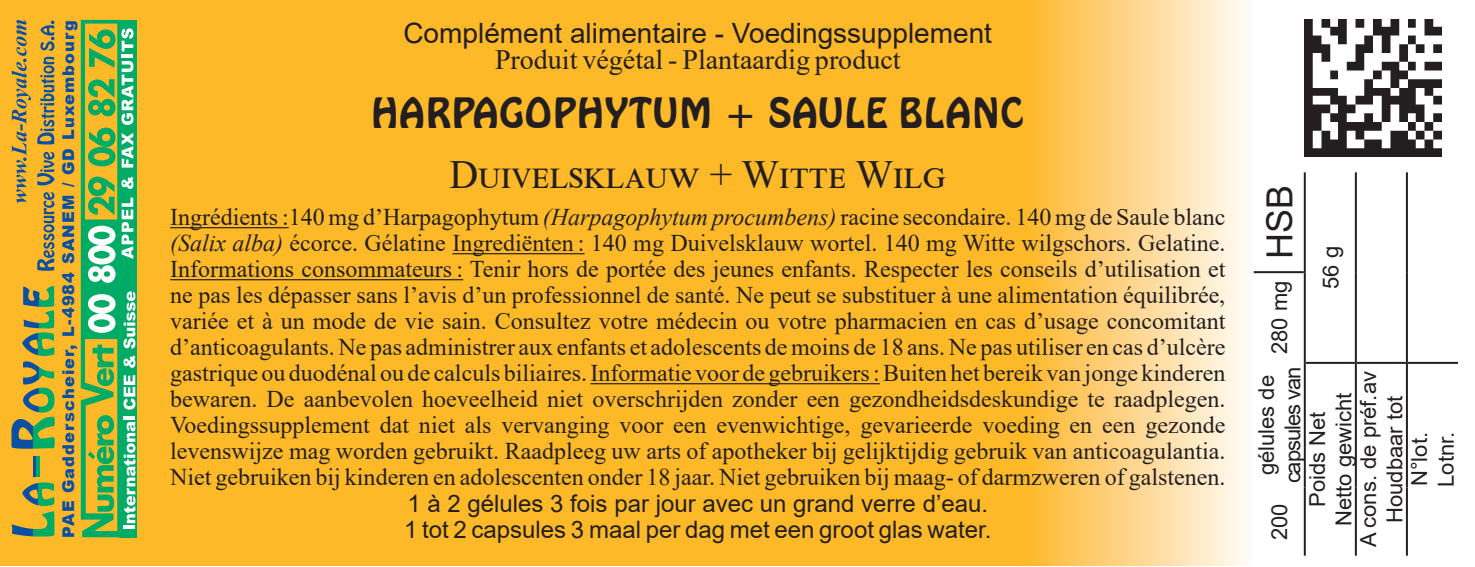
<style>
.page{position:relative;width:1475px;height:567px;background:#fff}
.page>*{position:absolute;margin:0;border:0;box-sizing:border-box;transform-origin:0 0}
.Nom_Produit{font:40px "Hobo BT";color:#231f20}
.Nom_Produit-2{font:40px "Times New Roman";letter-spacing:.005em;color:#231f20}
.Code_Produit{font:36px "Arial";color:#231f20}
.Complément_alimentai{font:28px "Arial";color:#231f20}
.Ingédients{font:28px "Times New Roman";color:#231f20}
.t1{font:24px/26px "Times New Roman";color:#231f20;text-align:justify}
.Ingédients-2{font:24px "Arial";color:#231f20}
.Conso_Jour{font:24px "Arial";color:#231f20}
.DLC{font:22px "Arial";color:#231f20}
.Poids_Net{font:22px/26.4px "Arial";color:#231f20;text-align:center}
.Nb_gélules{font:22px "Arial";color:#231f20}
.Nb_gélules-2{font:22px "Arial";letter-spacing:-.05em;color:#231f20}
.t2{font:900 16px "Arial";letter-spacing:.07em;color:#0a4fa2}
.s1{font-style:italic}
</style>
<div class="page">
<div style="left:0;top:0;width:1474px;height:565px;background:#fdb928"></div>
<div style="left:1138px;top:0;width:336px;height:565px;background:#fff"></div>
<div style="left:1024px;top:0;width:229px;height:565px;background:linear-gradient(to right,#feb72d,#fefbf9)"></div>
<svg style="left:12px;top:110px;width:15px;height:93px"></svg>
<svg style="left:16px;top:99px;width:11px;height:10px"></svg>
<svg style="left:11px;top:47px;width:20px;height:53px"></svg>
<svg style="left:16px;top:36px;width:11px;height:10px"></svg>
<svg style="left:16px;top:20px;width:10px;height:16px"></svg>
<svg style="left:37px;top:192px;width:18px;height:79px"></svg>
<svg style="left:37px;top:152px;width:18px;height:33px"></svg>
<svg style="left:37px;top:57px;width:18px;height:87px"></svg>
<svg style="left:40px;top:21px;width:15px;height:30px"></svg>
<svg style="left:12px;top:482px;width:42px;height:55px"></svg>
<svg style="left:11px;top:286px;width:44px;height:163px"></svg>
<svg style="left:33px;top:456px;width:6px;height:21px"></svg>
<svg style="left:135px;top:20px;width:2px;height:517px"></svg>
<svg style="left:81px;top:20px;width:54px;height:517px"></svg>
<img style="left:1304px;top:20px;width:136px;height:136px">
<hr style="left:1303px;top:488px;width:2px;height:68px;background:#231f20">
<hr style="left:1303px;top:363px;width:2px;height:125px;background:#231f20">
<hr style="left:1303px;top:272px;width:2px;height:91px;background:#231f20">
<hr style="left:1305px;top:362px;width:49px;height:2px;background:#231f20">
<hr style="left:1303px;top:172px;width:2px;height:100px;background:#231f20">
<hr style="left:1354px;top:488px;width:2px;height:68px;background:#231f20">
<hr style="left:1354px;top:363px;width:2px;height:125px;background:#231f20">
<hr style="left:1354px;top:272px;width:2px;height:91px;background:#231f20">
<hr style="left:1356px;top:362px;width:49px;height:2px;background:#231f20">
<hr style="left:1354px;top:172px;width:2px;height:100px;background:#231f20">
<hr style="left:1405px;top:488px;width:2px;height:68px;background:#231f20">
<hr style="left:1405px;top:363px;width:2px;height:125px;background:#231f20">
<hr style="left:1405px;top:272px;width:2px;height:91px;background:#231f20">
<hr style="left:1407px;top:362px;width:50px;height:2px;background:#231f20">
<hr style="left:1405px;top:172px;width:2px;height:100px;background:#231f20">
<hr style="left:1253px;top:271px;width:50px;height:2px;background:#231f20">
<hr style="left:170px;top:227px;width:119px;height:1px;background:#231f20">
<hr style="left:452px;top:253px;width:132px;height:1px;background:#231f20">
<hr style="left:170px;top:279px;width:293px;height:1px;background:#231f20">
<hr style="left:590px;top:383px;width:289px;height:1px;background:#231f20">
<p class="t2" style="left:57px;top:538px;width:519px;rotate:-90deg">PAE Gadderscheier, L-4984 SANEM / GD Luxembourg</p>
<p class="Complément_alimentai" style="left:403px;top:14px;width:590px">Complément alimentaire - Voedingssupplement</p>
<p class="Ingédients" style="left:495px;top:40px;width:407px">Produit végétal - Plantaardig product</p>
<p class="Nom_Produit" style="left:371px;top:89px;width:655px">HARPAGOPHYTUM + SAULE BLANC</p>
<p class="Nom_Produit-2" style="left:449px;top:146px;width:498px">Duivelsklauw + Witte Wilg</p>
<p class="t1" style="left:170px;top:203px;width:1056px">Ingrédients :140 mg d’Harpagophytum <span class="s1">(Harpagophytum procumbens)</span> racine secondaire. 140 mg de Saule blanc <span class="s1">(Salix alba)</span> écorce. Gélatine Ingrediënten : 140 mg Duivelsklauw wortel. 140 mg Witte wilgschors. Gelatine.<br>Informations consommateurs : Tenir hors de portée des jeunes enfants. Respecter les conseils d’utilisation et ne pas les dépasser sans l’avis d’un professionnel de santé. Ne peut se substituer à une alimentation équilibrée, variée et à un mode de vie sain. Consultez votre médecin ou votre pharmacien en cas d’usage concomitant d’anticoagulants. Ne pas administrer aux enfants et adolescents de moins de 18 ans. Ne pas utiliser en cas d’ulcère gastrique ou duodénal ou de calculs biliaires. Informatie voor de gebruikers : Buiten het bereik van jonge kinderen bewaren. De aanbevolen hoeveelheid niet overschrijden zonder een gezondheidsdeskundige te raadplegen.<br>Voedingssupplement dat niet als vervanging voor een evenwichtige, gevarieerde voeding en een gezonde levenswijze mag worden gebruikt. Raadpleeg uw arts of apotheker bij gelijktijdig gebruik van anticoagulantia.<br>Niet gebruiken bij kinderen en adolescenten onder 18 jaar. Niet gebruiken bij maag- of darmzweren of galstenen.</p>
<p class="Conso_Jour" style="left:407px;top:487px;width:582px">1 à 2 gélules 3 fois par jour avec un grand verre d’eau.</p>
<p class="Ingédients-2" style="left:404px;top:513px;width:589px">1 tot 2 capsules 3 maal per dag met een groot glas water.</p>
<p class="Code_Produit" style="left:1254px;top:259px;width:76px;rotate:-90deg">HSB</p>
<p class="Nb_gélules" style="left:1264px;top:354px;width:75px;rotate:-90deg">280 mg</p>
<p class="Poids_Net" style="left:1316px;top:289px;width:44px;rotate:-90deg">56 g</p>
<p class="Nb_gélules" style="left:1250px;top:475px;width:102px;rotate:-90deg">gélules de</p>
<p class="Nb_gélules-2" style="left:1277px;top:483px;width:118px;rotate:-90deg">capsules van</p>
<p class="DLC" style="left:1352px;top:547px;width:178px;rotate:-90deg">A cons. de préf.av</p>
<p class="Poids_Net" style="left:1303px;top:526px;width:135px;rotate:-90deg">Poids Net<br>Netto gewicht</p>
<p class="DLC" style="left:1379px;top:523px;width:129px;rotate:-90deg">Houdbaar tot</p>
<p class="Nb_gélules" style="left:1264px;top:540px;width:38px;rotate:-90deg">200</p>
<p class="DLC" style="left:1403px;top:486px;width:56px;rotate:-90deg">N°lot.</p>
<p class="DLC" style="left:1430px;top:487px;width:57px;rotate:-90deg">Lotnr.</p>
</div>
